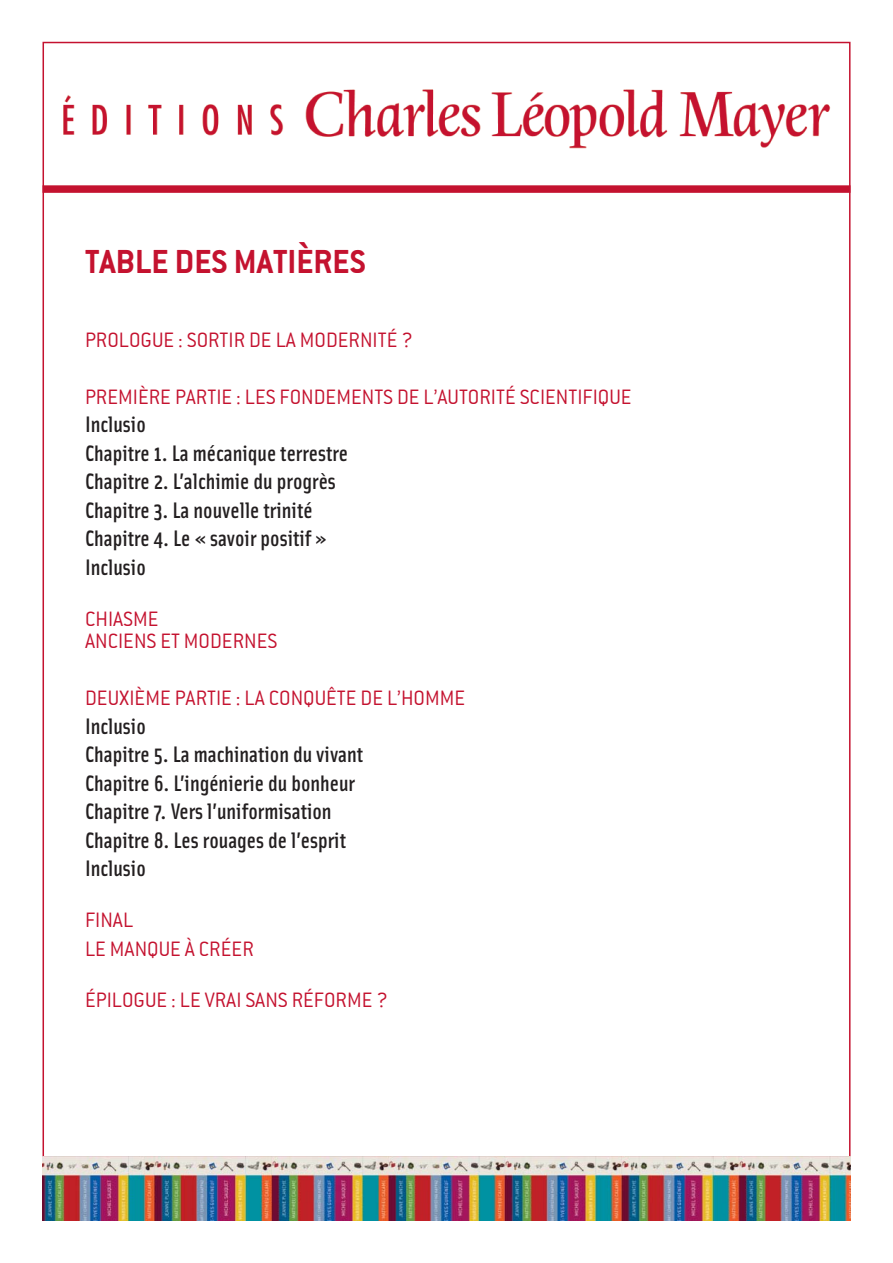
<style>
.page{position:relative;width:893px;height:1263px;background:#fff}
.page>*{position:absolute;margin:0;border:0;box-sizing:border-box;transform-origin:0 0}
.t1{font:36px "Conduit ITCTT Bold";color:#c4122f}
.t2{font:500 22.5px/28.5px "Solex";color:#231f20}
.t3{font:22.5px/22.5px "Conduit ITCTT Light";color:#c4122f}
</style>
<div class="page">
<img style="left:43px;top:1157px;width:807px;height:63px">
<div style="left:43px;top:185px;width:807px;height:8px;background:#c4122f"></div>
<img style="left:63px;top:89px;width:768px;height:60px">
<h1 class="t1" style="left:85px;top:241px;width:282px">TABLE DES MATIÈRES</h1>
<p class="t3" style="left:85px;top:329px;width:329px">PROLOGUE : SORTIR DE LA MODERNITÉ ?</p>
<p class="t3" style="left:85px;top:386px;width:548px">PREMIÈRE PARTIE : LES FONDEMENTS DE L’AUTORITÉ SCIENTIFIQUE</p>
<p class="t2" style="left:85px;top:412px;width:265px">Inclusio<br>Chapitre 1. La mécanique terrestre<br>Chapitre 2. L’alchimie du progrès<br>Chapitre 3. La nouvelle trinité<br>Chapitre 4. Le « savoir positif »<br>Inclusio</p>
<p class="t3" style="left:85px;top:608px;width:194px">CHIASME<br>ANCIENS ET MODERNES</p>
<p class="t3" style="left:85px;top:687px;width:382px">DEUXIÈME PARTIE : LA CONQUÊTE DE L’HOMME</p>
<p class="t2" style="left:85px;top:713px;width:280px">Inclusio<br>Chapitre 5. La machination du vivant<br>Chapitre 6. L’ingénierie du bonheur<br>Chapitre 7. Vers l’uniformisation<br>Chapitre 8. Les rouages de l’esprit<br>Inclusio</p>
<p class="t3" style="left:85px;top:906px;width:170px;line-height:28.5px">FINAL<br>LE MANQUE À CRÉER</p>
<p class="t3" style="left:85px;top:989px;width:304px">ÉPILOGUE : LE VRAI SANS RÉFORME ?</p>
</div>
